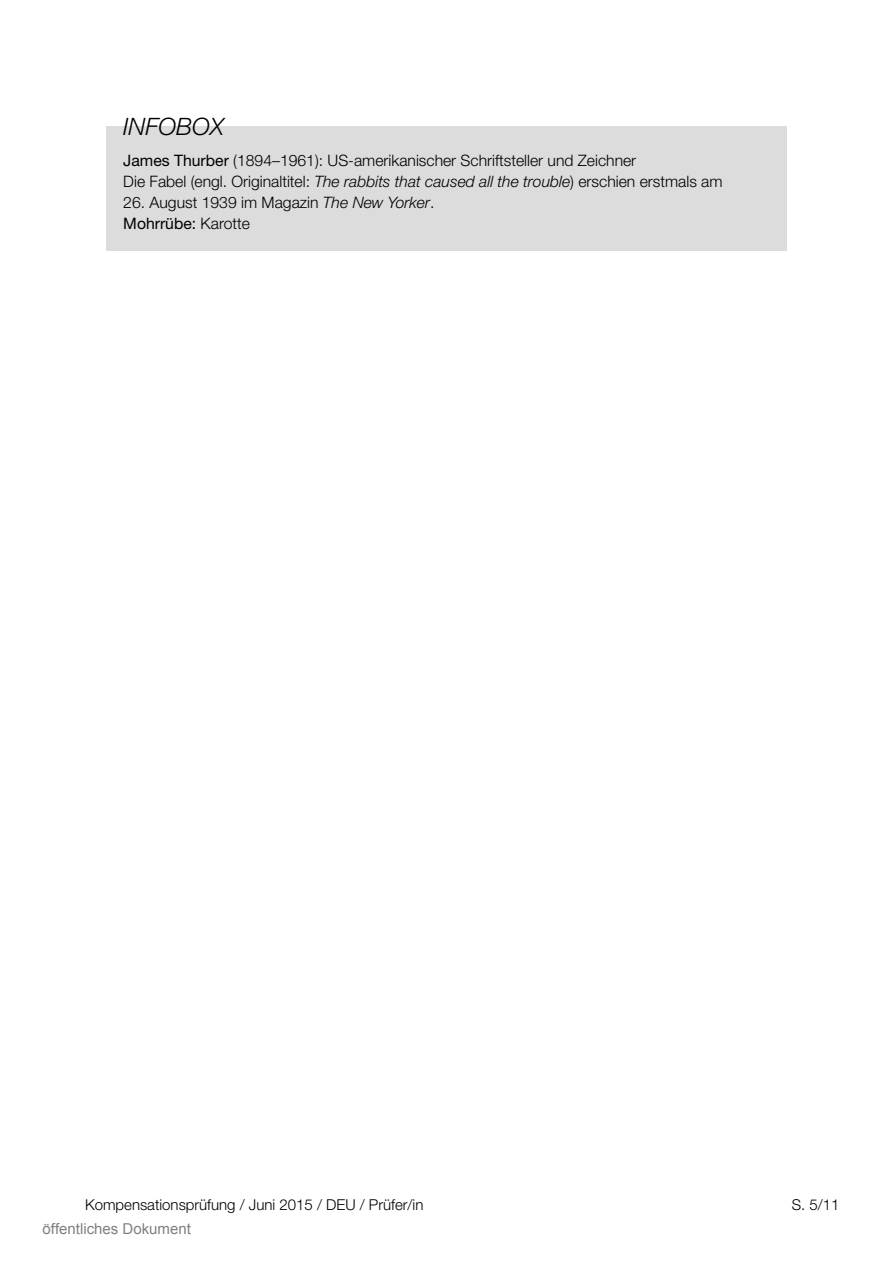
<style>
.page{position:relative;width:893px;height:1263px;background:#fff}
.page>*{position:absolute;margin:0;border:0;box-sizing:border-box;transform-origin:0 0}
.t1{font:italic 300 24px "Helvetica Neue LT Std";color:#000}
.t2{font:300 15.75px/21px "Helvetica Neue LT Std";color:#000}
.t3{font:300 15px "Helvetica Neue LT Std";color:#000}
.t4{font:15px "Arial";color:#808080}
.s1{font-weight:400}
.s2{font-style:italic}
</style>
<div class="page">
<div style="left:106px;top:126px;width:681px;height:125px;background:#dcdcdc"></div>
<h1 class="t1" style="left:123px;top:112px;width:102px">INFOBOX</h1>
<p class="t2" style="left:123px;top:150px;width:601px"><span class="s1">James Thurber</span> (1894–1961): US-amerikanischer Schriftsteller und Zeichner<br>Die Fabel (engl. Originaltitel: <span class="s2">The rabbits that caused all the trouble</span>) erschien erstmals am</p>
<p class="t2" style="left:123px;top:192px;width:313px">26. August 1939 im Magazin <span class="s2">The New Yorker</span>.<br><span class="s1">Mohrrübe:</span> Karotte</p>
<p class="t3" style="left:85px;top:1195px;width:340px">Kompensationsprüfung / Juni 2015 / DEU / Prüfer/in</p>
<p class="t3" style="left:792px;top:1195px;width:49px">S. 5/11</p>
<p class="t4" style="left:43px;top:1219px;width:150px">öffentliches Dokument</p>
</div>
